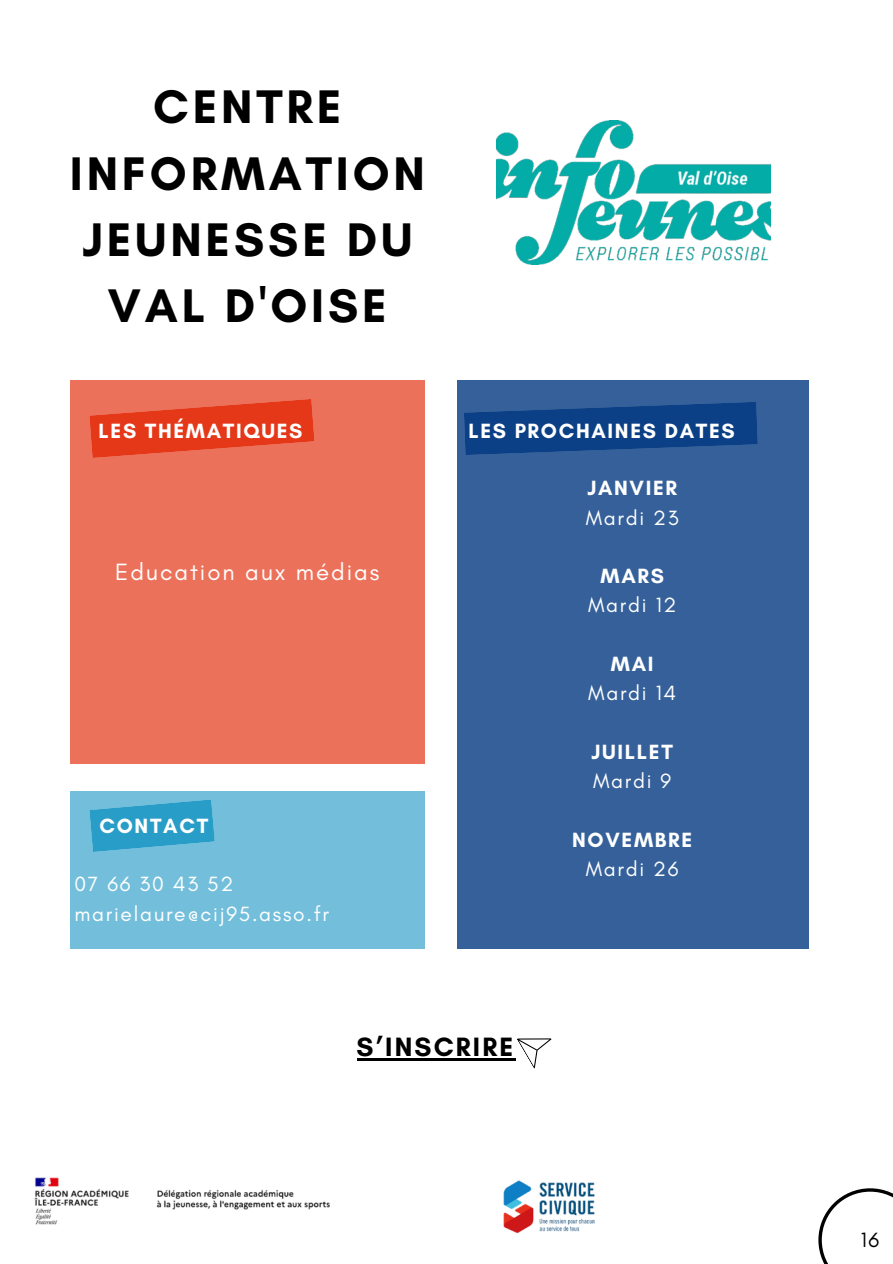
<style>
.page{position:relative;width:893px;height:1264px;background:#fff}
.page>*{position:absolute;margin:0;border:0;box-sizing:border-box;transform-origin:0 0}
.t1{font:700 48px/66.3px "Glacial Indifference";letter-spacing:.08em;color:#000;text-align:center}
.t2{font:700 27px "Glacial Indifference";letter-spacing:.08em;color:#000}
.t3{font:24px "Glacial Indifference";letter-spacing:.08em;color:#fff}
.t4{font:700 21px "Glacial Indifference";letter-spacing:.08em;color:#fff}
.t5{font:21px/29.2px "Glacial Indifference";letter-spacing:.08em;color:#fff}
.t6{font:21px "Glacial Indifference";color:#000}
</style>
<div class="page">
<div style="left:457px;top:380px;width:351px;height:568px;background:#35609a"></div>
<div style="left:70px;top:380px;width:354px;height:383px;background:#eb715b"></div>
<div style="left:70px;top:791px;width:354px;height:157px;background:#73bfdb"></div>
<svg style="left:818px;top:1188px;width:74px;height:75px"></svg>
<svg style="left:89px;top:399px;width:225px;height:59px"></svg>
<svg style="left:89px;top:800px;width:126px;height:52px"></svg>
<img style="left:34px;top:1177px;width:561px;height:56px">
<svg style="left:357px;top:1038px;width:195px;height:31px"></svg>
<svg style="left:464px;top:402px;width:293px;height:53px"></svg>
<img style="left:496px;top:121px;width:274px;height:144px">
<h1 class="t1" style="left:70px;top:73px;width:356px">CENTRE<br>INFORMATION<br>JEUNESSE DU<br>VAL D'OISE</h1>
<p class="t4" style="left:99px;top:418px;width:205px">LES THÉMATIQUES</p>
<p class="t3" style="left:115px;top:557px;width:266px">Education aux médias</p>
<p class="t4" style="left:99px;top:812px;width:110px">CONTACT</p>
<p class="t5" style="left:74px;top:869px;width:256px">07 66 30 43 52 marielaure@cij95.asso.fr</p>
<p class="t4" style="left:468px;top:418px;width:268px">LES PROCHAINES DATES</p>
<p class="t4" style="left:587px;top:475px;width:91px">JANVIER</p>
<p class="t5" style="left:585px;top:502px;width:94px">Mardi 23</p>
<p class="t4" style="left:600px;top:563px;width:65px">MARS</p>
<p class="t5" style="left:588px;top:590px;width:90px">Mardi 12</p>
<p class="t4" style="left:611px;top:651px;width:44px">MAI</p>
<p class="t5" style="left:588px;top:678px;width:89px">Mardi 14</p>
<p class="t4" style="left:591px;top:738px;width:83px">JUILLET</p>
<p class="t5" style="left:593px;top:766px;width:80px">Mardi 9</p>
<p class="t4" style="left:572px;top:826px;width:121px">NOVEMBRE</p>
<p class="t5" style="left:585px;top:853px;width:94px">Mardi 26</p>
<p class="t2" style="left:356px;top:1030px;width:158px">S’INSCRIRE</p>
<p class="t6" style="left:860px;top:1226px;width:20px">16</p>
</div>
